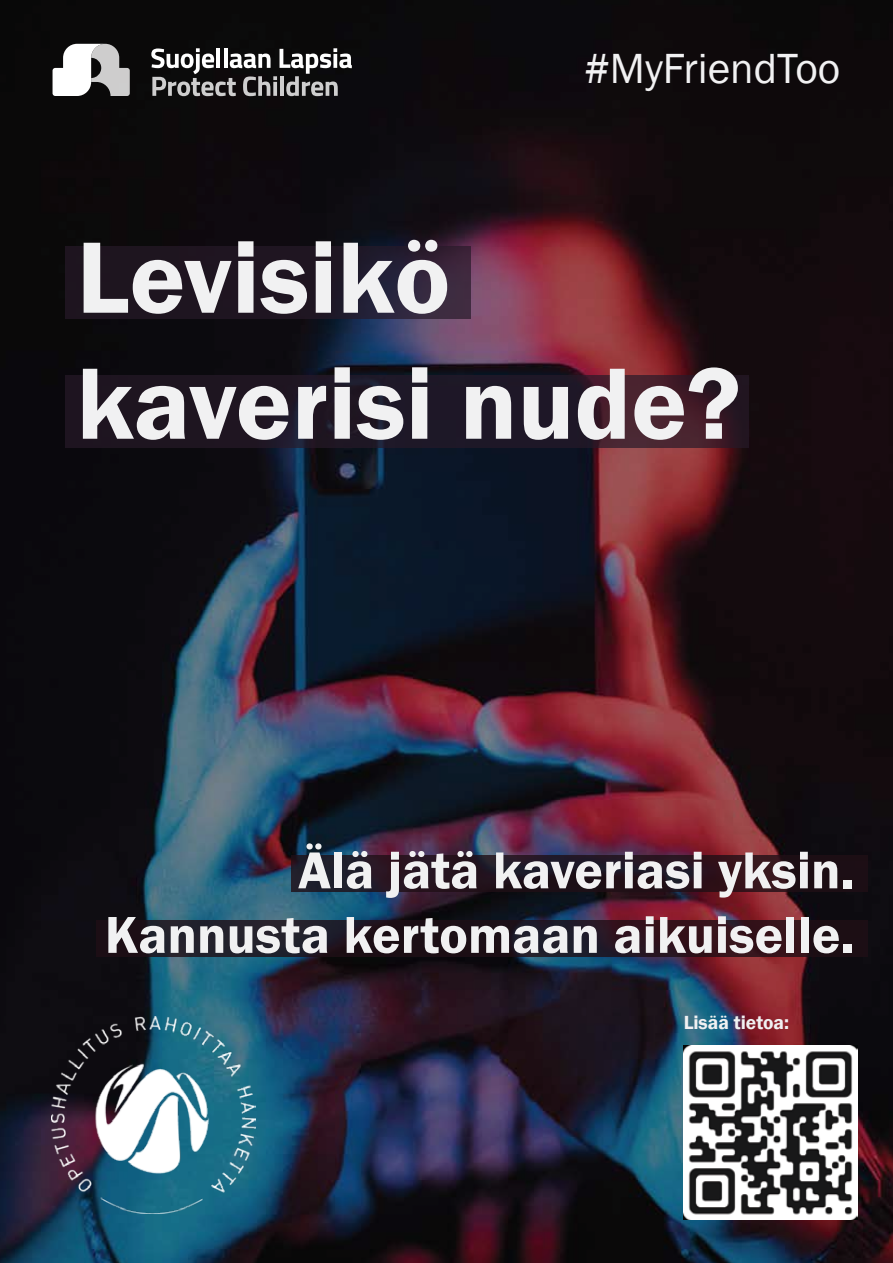
<style>
.page{position:relative;width:893px;height:1263px;background:#fff}
.page>*{position:absolute;margin:0;border:0;box-sizing:border-box;transform-origin:0 0}
.t1{font:600 105px/126px "Franklin Gothic";color:#f1f1f2}
.t2{font:600 53.7px/64.5px "Franklin Gothic";color:#f1f1f2;text-align:right}
.t3{font:43.35px "Franklin Gothic";color:#f1f1f2}
.t4{font:600 19.5px "Franklin Gothic";color:#f1f1f2}
</style>
<div class="page">
<img style="left:0;top:0;width:893px;height:1263px">
<img style="left:684px;top:1045px;width:173px;height:174px">
<svg style="left:151px;top:48px;width:201px;height:48px;background:#585858"></svg>
<svg style="left:53px;top:44px;width:77px;height:52px"></svg>
<img style="left:51px;top:1016px;width:205px;height:198px">
<svg style="left:65px;top:247px;width:406px;height:72px;background:#221927"></svg>
<svg style="left:65px;top:375px;width:683px;height:73px;background:#251825"></svg>
<svg style="left:291px;top:856px;width:576px;height:36px;background:#23141f"></svg>
<svg style="left:96px;top:920px;width:771px;height:37px;background:#23151f"></svg>
<p class="t3" style="left:584px;top:41px;width:257px">#MyFriendToo</p>
<h1 class="t1" style="left:77px;top:216px;width:666px">Levisikö kaverisi nude?</h1>
<p class="t2" style="left:105px;top:839px;width:751px">Älä jätä kaveriasi yksin.<br>Kannusta kertomaan aikuiselle.</p>
<p class="t4" style="left:684px;top:1010px;width:107px">Lisää tietoa:</p>
</div>
